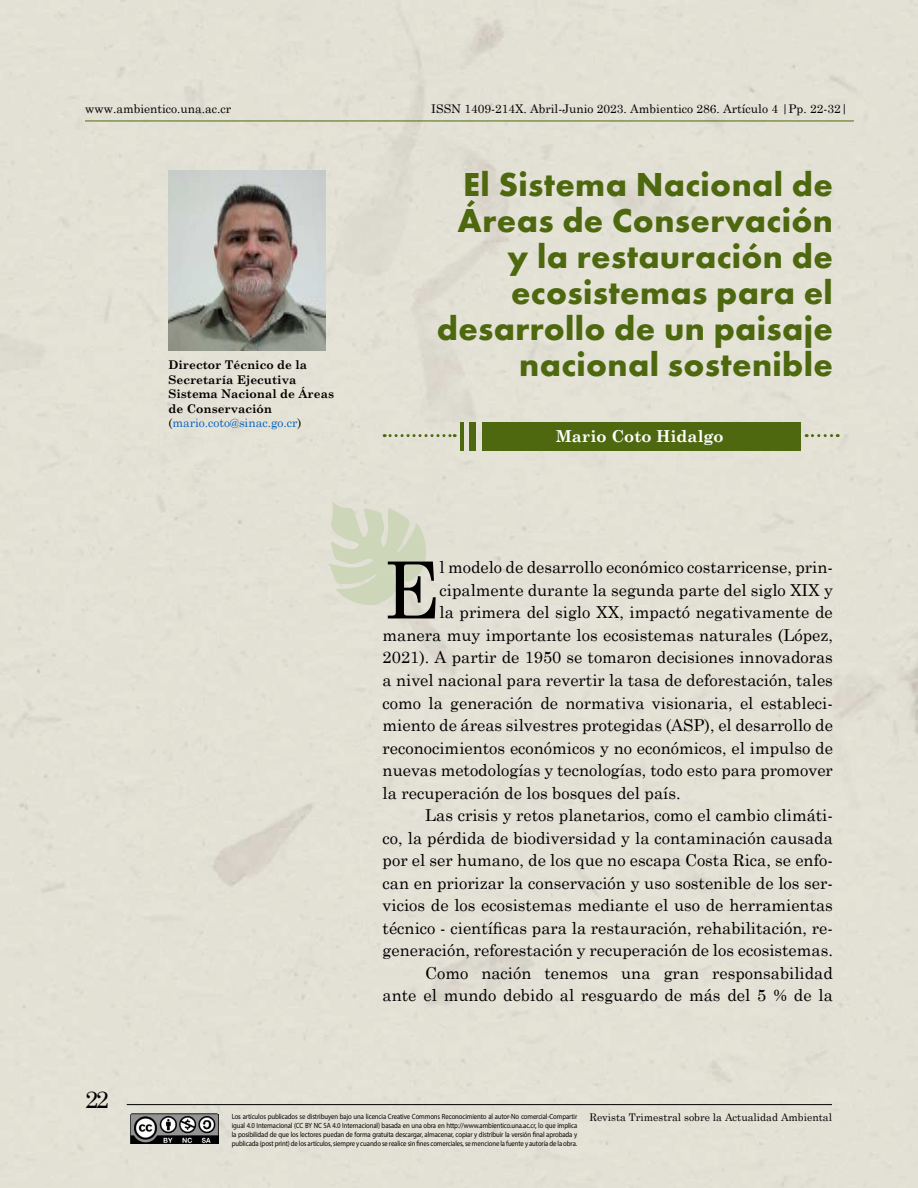
<style>
.page{position:relative;width:918px;height:1188px;background:#e3e1d5}
.page>*{position:absolute;margin:0;border:0;box-sizing:border-box;transform-origin:0 0}
.t1{font:78.75px "Century Schoolbook";color:#000}
.t2{font:700 34.5px/36px "Futura PT";letter-spacing:.01em;color:#4d680f;text-align:right}
.t3{font:24px "Century Schoolbook";color:#000}
.t4{font:16.5px "Century Schoolbook";color:#000}
.t5{font:700 16.5px "Century Schoolbook";color:#fff}
.t6{font:700 12px/14.4px "Century Schoolbook";color:#000}
.t7{font:12px "Century Schoolbook";color:#000}
.t8{font:10.5px "Century Schoolbook";color:#000}
.t9{font:7.5px/9px "Myriad Pro";letter-spacing:-.015em;color:#000;text-align:justify;scale:.9 1}
.s1{font-weight:400}
.s2{font-weight:400;color:#0563c1}
</style>
<div class="page">
<svg style="left:328px;top:502px;width:100px;height:103px;background:#d5d9c4"></svg>
<hr style="left:127px;top:1104px;width:705px;height:1px;background:#000">
<img style="left:131px;top:1113px;width:88px;height:30px">
<hr style="left:85px;top:121px;width:769px;height:1px;background:#4d680f">
<svg style="left:806px;top:434px;width:32px;height:3px"></svg>
<svg style="left:384px;top:434px;width:71px;height:3px"></svg>
<div style="left:469px;top:422px;width:7px;height:28px;background:#4d680f"></div>
<hr style="left:461px;top:422px;width:3px;height:28px;background:#4d680f">
<div style="left:482px;top:422px;width:318px;height:28px;background:#4d680f"></div>
<img style="left:169px;top:170px;width:157px;height:180px">
<p class="t7" style="left:85px;top:101px;width:148px">www.ambientico.una.ac.cr</p>
<p class="t6" style="left:168px;top:358px;width:167px">Director Técnico de la<br>Secretaría Ejecutiva<br>Sistema Nacional de Áreas de Conservación <span class="s1">(</span><span class="s2">mario.coto@sinac.go.cr</span><span class="s1">)</span></p>
<h3 class="t3" style="left:85px;top:1085px;width:26px">22</h3>
<p class="t7" style="left:431px;top:101px;width:418px">ISSN 1409-214X. Abril-Junio 2023. Ambientico 286. Artículo 4 |Pp. 22-32|</p>
<h2 class="t2" style="left:437px;top:166px;width:398px">El Sistema Nacional de<br>Áreas de Conservación y la restauración de ecosistemas para el desarrollo de un paisaje nacional sostenible</h2>
<p class="t5" style="left:556px;top:426px;width:170px">Mario Coto Hidalgo</p>
<h1 class="t1" style="left:383px;top:541px;width:58px">E</h1>
<p class="t4" style="left:440px;top:557px;width:395px">l modelo de desarrollo económico costarricense, prin-</p>
<p class="t4" style="left:440px;top:580px;width:395px">cipalmente durante la segunda parte del siglo XIX y</p>
<p class="t4" style="left:440px;top:602px;width:395px">la primera del siglo XX, impactó negativamente de</p>
<p class="t4" style="left:383px;top:625px;width:452px">manera muy importante los ecosistemas naturales (López,</p>
<p class="t4" style="left:383px;top:647px;width:452px">2021). A partir de 1950 se tomaron decisiones innovadoras</p>
<p class="t4" style="left:383px;top:670px;width:452px">a nivel nacional para revertir la tasa de deforestación, tales</p>
<p class="t4" style="left:383px;top:692px;width:452px">como la generación de normativa visionaria, el estableci-</p>
<p class="t4" style="left:383px;top:715px;width:452px">miento de áreas silvestres protegidas (ASP), el desarrollo de</p>
<p class="t4" style="left:383px;top:737px;width:452px">reconocimientos económicos y no económicos, el impulso de</p>
<p class="t4" style="left:383px;top:760px;width:452px">nuevas metodologías y tecnologías, todo esto para promover</p>
<p class="t4" style="left:383px;top:782px;width:299px">la recuperación de los bosques del país.</p>
<p class="t4" style="left:425px;top:805px;width:409px">Las crisis y retos planetarios, como el cambio climáti-</p>
<p class="t4" style="left:383px;top:827px;width:452px">co, la pérdida de biodiversidad y la contaminación causada</p>
<p class="t4" style="left:383px;top:850px;width:452px">por el ser humano, de los que no escapa Costa Rica, se enfo-</p>
<p class="t4" style="left:383px;top:872px;width:452px">can en priorizar la conservación y uso sostenible de los ser-</p>
<p class="t4" style="left:383px;top:895px;width:452px">vicios de los ecosistemas mediante el uso de herramientas</p>
<p class="t4" style="left:383px;top:917px;width:452px">técnico - científicas para la restauración, rehabilitación, re-</p>
<p class="t4" style="left:383px;top:940px;width:452px">generación, reforestación y recuperación de los ecosistemas.</p>
<p class="t4" style="left:425px;top:962px;width:409px">Como nación tenemos una gran responsabilidad</p>
<p class="t4" style="left:383px;top:985px;width:452px">ante el mundo debido al resguardo de más del 5 % de la</p>
<p class="t9" style="left:232px;top:1112px;width:385px">Los artículos publicados se distribuyen bajo una licencia Creative Commons Reconocimiento al autor-No comercial-Compartir igual 4.0 Internacional (CC BY NC SA 4.0 Internacional) basada en una obra en http://www.ambientico.una.ac.cr, lo que implica la posibilidad de que los lectores puedan de forma gratuita descargar, almacenar, copiar y distribuir la versión final aprobada y publicada (post print) de los artículos, siempre y cuando se realice sin fines comerciales, se mencione la fuente y autoría de la obra.</p>
<p class="t8" style="left:589px;top:1110px;width:244px">Revista Trimestral sobre la Actualidad Ambiental</p>
</div>
